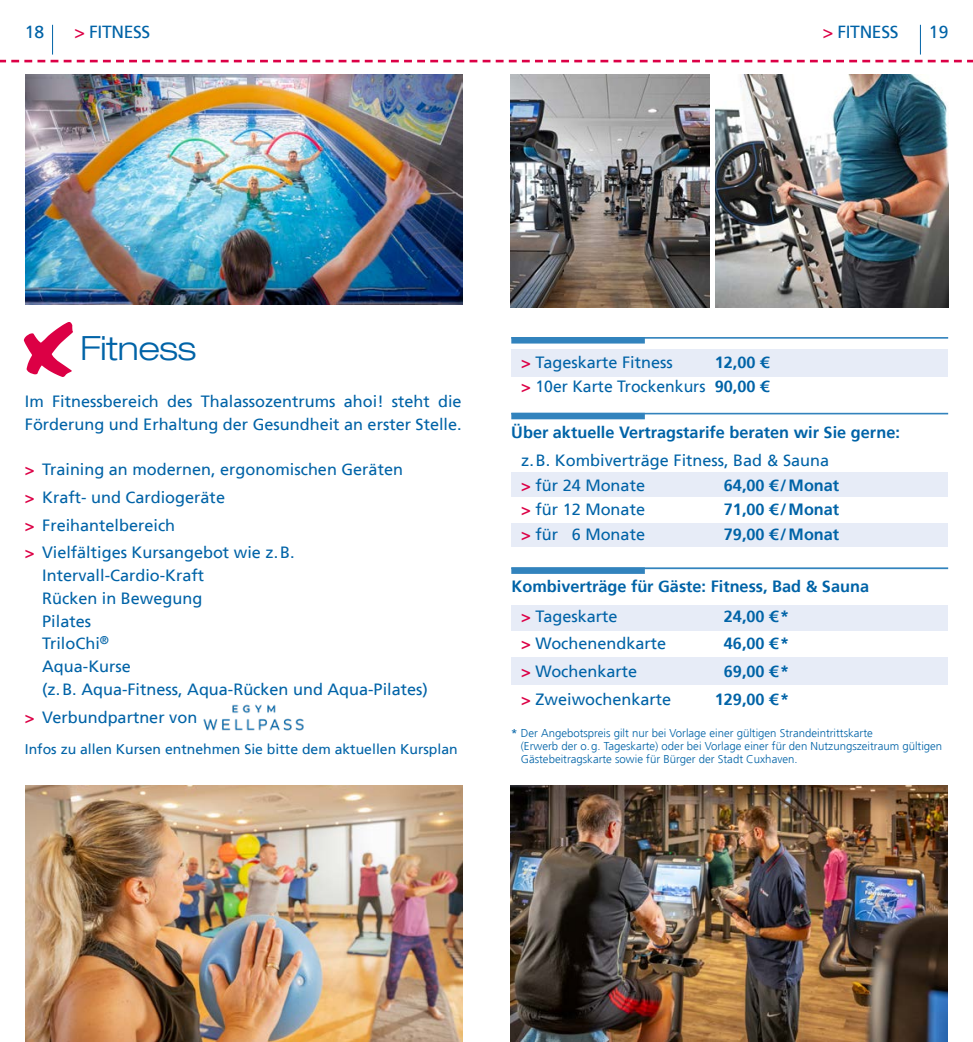
<style>
.page{position:relative;width:973px;height:1042px;background:#fff}
.page>*{position:absolute;margin:0;border:0;box-sizing:border-box;transform-origin:0 0}
.t1{font:300 expanded 33.25px "Helvetica Neue LT";letter-spacing:-.01em;color:#0063a7}
.t2{font:17.5px "Frutiger LT";letter-spacing:-.02em;color:#0063a7}
.t3{font:16.28px/22.8px "Frutiger LT";color:#0063a7}
.t4{font:700 16.28px/29.2px "Frutiger LT";color:#0063a7}
.t5{font:14px "Frutiger LT";color:#0063a7}
.t6{font:300 11.38px/13px "Frutiger LT";color:#0063a7}
.s1{color:#dc0046}
.s2{font-weight:700;color:#dc0046}
.s3{font-weight:700}
.s4{font-weight:400}
</style>
<div class="page">
<svg style="left:0;top:60px;width:972px;height:2px"></svg>
<hr style="left:52px;top:25px;width:1px;height:30px;background:#0063a7">
<hr style="left:919px;top:25px;width:1px;height:30px;background:#0063a7">
<div style="left:511px;top:472px;width:436px;height:75px;background:#e7ecf7"></div>
<div style="left:511px;top:605px;width:436px;height:79px;background:#e7ecf7"></div>
<div style="left:505px;top:497px;width:449px;height:26px;background:#fff"></div>
<div style="left:505px;top:631px;width:449px;height:25px;background:#fff"></div>
<img style="left:715px;top:74px;width:233px;height:234px">
<img style="left:510px;top:74px;width:199px;height:234px">
<img style="left:25px;top:74px;width:437px;height:231px">
<img style="left:25px;top:785px;width:437px;height:257px">
<img style="left:510px;top:785px;width:437px;height:257px">
<svg style="left:24px;top:322px;width:49px;height:55px"></svg>
<hr style="left:511px;top:567px;width:436px;height:2px;background:#3283bd">
<div style="left:511px;top:567px;width:133px;height:7px;background:#3283bd"></div>
<hr style="left:511px;top:413px;width:436px;height:1px;background:#3283bd">
<div style="left:511px;top:413px;width:133px;height:6px;background:#3283bd"></div>
<div style="left:511px;top:349px;width:436px;height:28px;background:#e7ecf7"></div>
<hr style="left:511px;top:337px;width:436px;height:2px;background:#3283bd">
<div style="left:511px;top:337px;width:133px;height:6px;background:#3283bd"></div>
<img style="left:203px;top:704px;width:100px;height:27px">
<p class="t2" style="left:25px;top:22px;width:21px">18</p>
<p class="t2" style="left:74px;top:22px;width:77px"><span class="s1">&gt;</span> FITNESS</p>
<p class="t2" style="left:822px;top:22px;width:77px"><span class="s1">&gt;</span> FITNESS</p>
<p class="t2" style="left:928px;top:22px;width:21px">19</p>
<h1 class="t1" style="left:81px;top:328px;width:117px">Fitness</h1>
<p class="t3" style="left:25px;top:390px;width:438px">Im Fitnessbereich des Thalassozentrums ahoi! steht die<br>Förderung und Erhaltung der Gesundheit an erster Stelle.</p>
<p class="t3" style="left:25px;top:456px;width:379px;line-height:27.7px"><span class="s2">&gt;</span> Training an modernen, ergonomischen Geräten <span class="s2">&gt;</span> Kraft- und Cardiogeräte<br><span class="s2">&gt;</span> Freihantelbereich<br><span class="s2">&gt;</span> Vielfältiges Kursangebot wie z.B.</p>
<p class="t3" style="left:42px;top:564px;width:387px">Intervall-Cardio-Kraft<br>Rücken in Bewegung<br>Pilates<br>TriloChi<sup>®<br></sup>Aqua-Kurse<br>(z.B. Aqua-Fitness, Aqua-Rücken und Aqua-Pilates)</p>
<p class="t3" style="left:25px;top:705px;width:174px"><span class="s2">&gt;</span> Verbundpartner von</p>
<p class="t5" style="left:25px;top:740px;width:434px">Infos zu allen Kursen entnehmen Sie bitte dem aktuellen Kursplan</p>
<p class="t3" style="left:521px;top:351px;width:153px"><span class="s2">&gt;</span> Tageskarte Fitness</p>
<p class="t3" style="left:521px;top:350px;width:249px;line-height:24.5px;text-align:right"><span class="s3">12,00 €<br></span><span class="s2">&gt;</span> 10er Karte Trockenkurs <span class="s3">90,00 €</span></p>
<p class="t4" style="left:511px;top:417px;width:390px">Über aktuelle Vertragstarife beraten wir Sie gerne:</p>
<p class="t3" style="left:521px;top:448px;width:309px;line-height:24.5px">z.B. Kombiverträge Fitness, Bad &amp; Sauna <span class="s2">&gt;</span> für 24 Monate</p>
<p class="t4" style="left:723px;top:470px;width:117px">64,00 €/Monat</p>
<p class="t3" style="left:521px;top:498px;width:125px"><span class="s2">&gt;</span> für 12 Monate</p>
<p class="t4" style="left:723px;top:495px;width:117px">71,00 €/Monat</p>
<p class="t3" style="left:521px;top:522px;width:125px"><span class="s2">&gt;</span> für 6 Monate</p>
<p class="t4" style="left:723px;top:519px;width:117px">79,00 €/Monat</p>
<p class="t4" style="left:521px;top:572px;width:349px;text-indent:-10px">Kombiverträge für Gäste: Fitness, Bad &amp; Sauna <span class="s1">&gt;</span> <span class="s4">Tageskarte</span></p>
<p class="t4" style="left:723px;top:601px;width:67px">24,00 €*</p>
<p class="t3" style="left:521px;top:632px;width:146px"><span class="s2">&gt;</span> Wochenendkarte</p>
<p class="t4" style="left:723px;top:629px;width:67px">46,00 €*</p>
<p class="t3" style="left:521px;top:660px;width:118px"><span class="s2">&gt;</span> Wochenkarte</p>
<p class="t4" style="left:723px;top:657px;width:67px">69,00 €*</p>
<p class="t3" style="left:521px;top:688px;width:151px"><span class="s2">&gt;</span> Zweiwochenkarte</p>
<p class="t4" style="left:714px;top:684px;width:76px">129,00 €*</p>
<p class="t6" style="left:520px;top:726px;width:423px;text-indent:-10px"><span class="s4">*</span> Der Angebotspreis gilt nur bei Vorlage einer gültigen Strandeintrittskarte<br>(Erwerb der o.g. Tageskarte) oder bei Vorlage einer für den Nutzungszeitraum gültigen<br>Gästebeitragskarte sowie für Bürger der Stadt Cuxhaven.</p>
</div>
